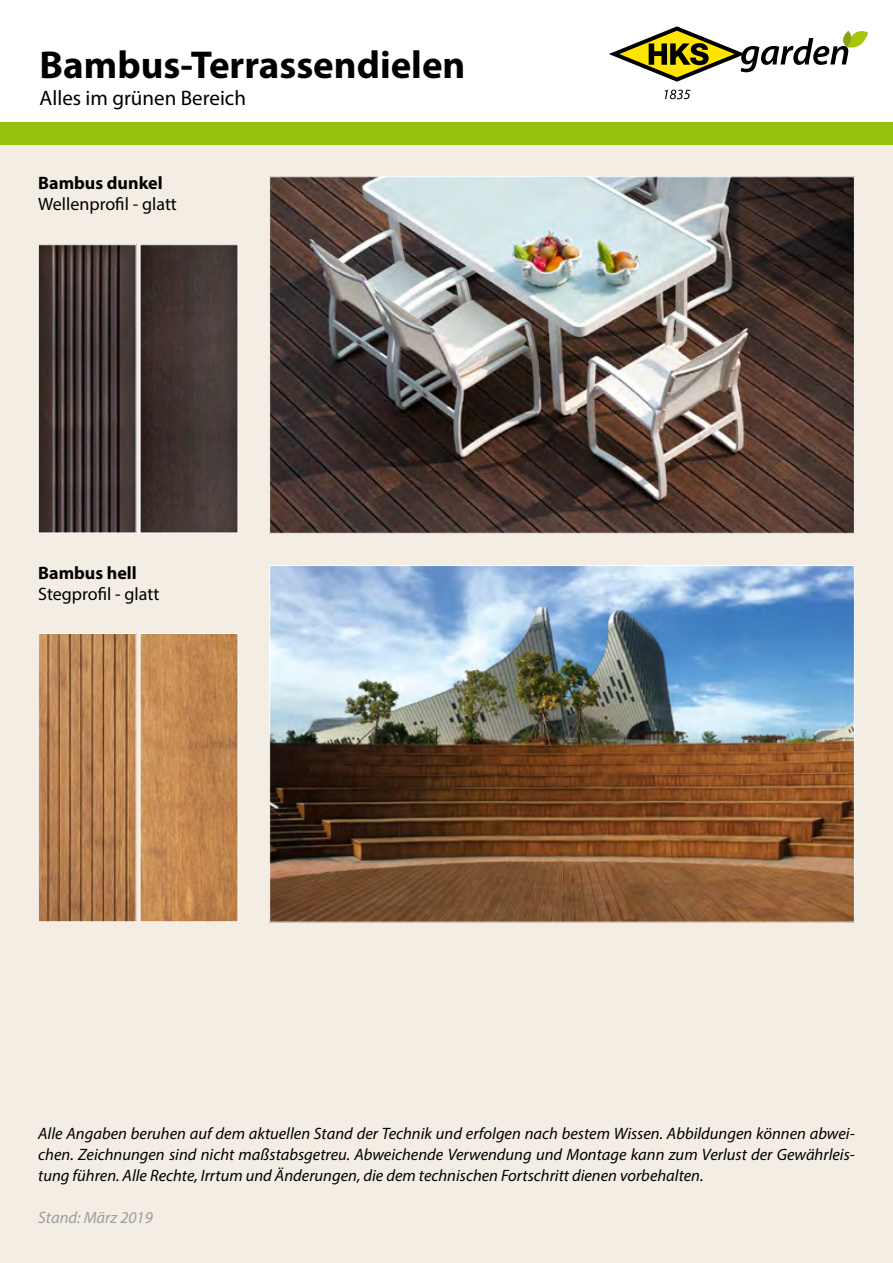
<style>
.page{position:relative;width:893px;height:1263px;background:#fff}
.page>*{position:absolute;margin:0;border:0;box-sizing:border-box;transform-origin:0 0}
.t1{font:700 39px "Myriad Pro";color:#000}
.t2{font:21px "Myriad Pro";color:#000}
.t3{font:18px "Myriad Pro";color:#000}
.t4{font:700 18px "Myriad Pro";color:#000}
.t5{font:italic 16.5px/21px "Myriad Pro";color:#000;text-align:justify}
.t6{font:italic 16.5px "Myriad Pro";color:#9c9e9f}
</style>
<div class="page">
<div style="left:0;top:145px;width:893px;height:1118px;background:#f3ede3"></div>
<div style="left:0;top:122px;width:893px;height:23px;background:#97bf0d"></div>
<svg style="left:665px;top:90px;width:25px;height:9px"></svg>
<svg style="left:609px;top:26px;width:259px;height:56px"></svg>
<img style="left:142px;top:246px;width:94px;height:285px">
<img style="left:142px;top:635px;width:94px;height:285px">
<img style="left:40px;top:246px;width:95px;height:285px">
<div style="left:38px;top:244px;width:99px;height:289px;border:1px solid #fff"></div>
<img style="left:40px;top:635px;width:95px;height:285px">
<div style="left:38px;top:633px;width:99px;height:289px;border:1px solid #fff"></div>
<img style="left:271px;top:178px;width:582px;height:354px">
<img style="left:271px;top:567px;width:582px;height:353px">
<h1 class="t1" style="left:40px;top:39px;width:427px">Bambus-Terrassendielen</h1>
<p class="t2" style="left:40px;top:85px;width:208px">Alles im grünen Bereich</p>
<p class="t4" style="left:38px;top:172px;width:126px">Bambus dunkel</p>
<p class="t3" style="left:38px;top:193px;width:140px">Wellenprofil - glatt</p>
<p class="t4" style="left:38px;top:561px;width:100px">Bambus hell</p>
<p class="t3" style="left:38px;top:582px;width:123px">Stegprofil - glatt</p>
<p class="t5" style="left:38px;top:1122px;width:818px">Alle Angaben beruhen auf dem aktuellen Stand der Technik und erfolgen nach bestem Wissen. Abbildungen können abwei&shy;chen. Zeichnungen sind nicht maßstabsgetreu. Abweichende Verwendung und Montage kann zum Verlust der Gewährleis&shy;tung führen. Alle Rechte, Irrtum und Änderungen, die dem technischen Fortschritt dienen vorbehalten.</p>
<p class="t6" style="left:38px;top:1207px;width:116px">Stand: März 2019</p>
</div>
